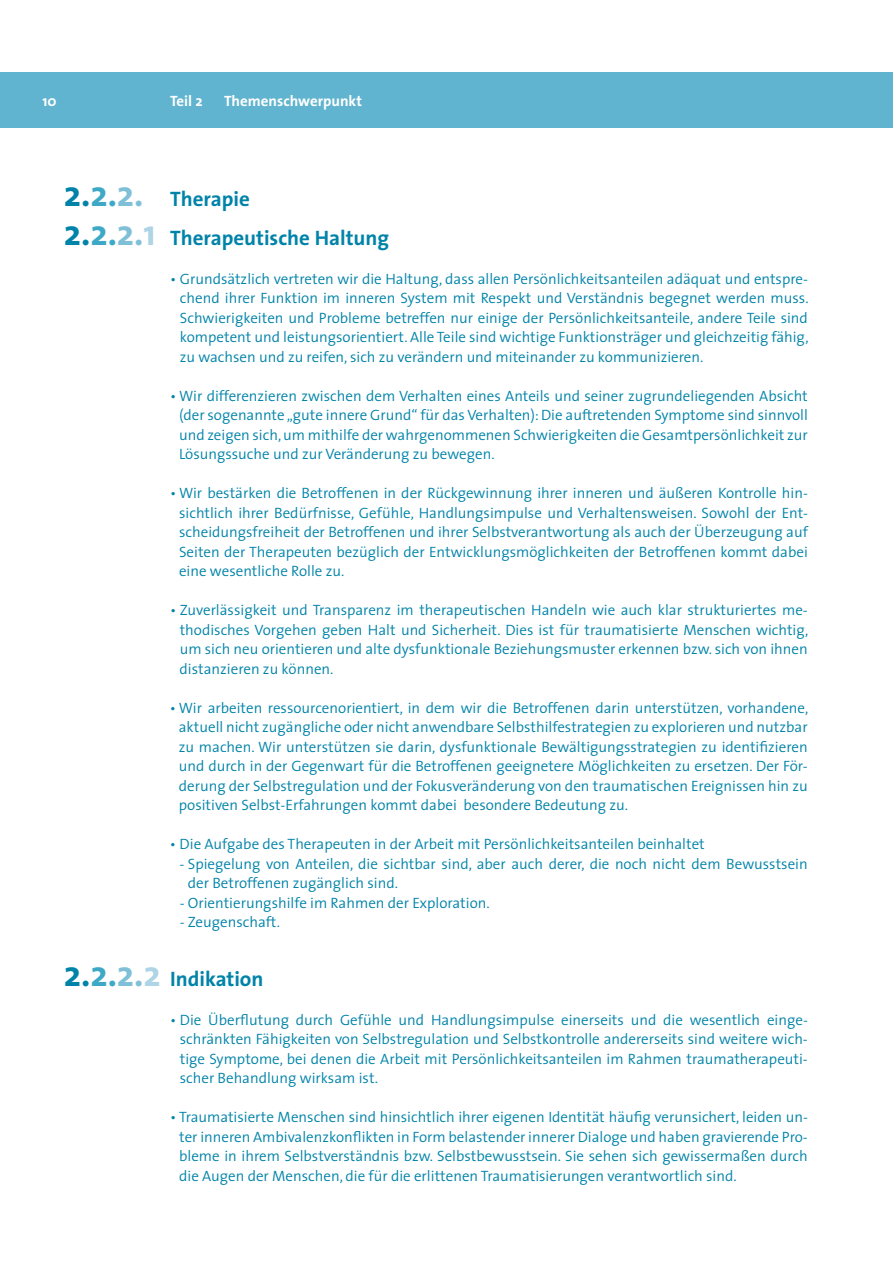
<style>
.page{position:relative;width:893px;height:1263px;background:#fff}
.page>*{position:absolute;margin:0;border:0;box-sizing:border-box;transform-origin:0 0}
.t1{font:700 36px/39px "The Sans";color:#0083a9}
.t2{font:700 21px/39px "The Sans";color:#0083a9}
.t3{font:300 15px/19.5px "The Sans";color:#0083a9;text-align:justify}
.t4{font:700 15px "The Sans";color:#fff}
.s1{color:#3ea9c6}
.s2{color:#7fc0d8}
.s3{color:#add5e5}
</style>
<div class="page">
<div style="left:0;top:72px;width:893px;height:56px;background:#60b4cf"></div>
<p class="t4" style="left:43px;top:89px;width:16px">10</p>
<p class="t4" style="left:170px;top:89px;width:34px">Teil 2</p>
<p class="t4" style="left:224px;top:89px;width:140px">Themenschwerpunkt</p>
<h1 class="t1" style="left:64px;top:173px;width:94px">2.<span class="s1">2.</span><span class="s2">2.<br></span>2.<span class="s1">2.</span><span class="s2">2.</span><span class="s3">1</span></h1>
<h1 class="t1" style="left:64px;top:953px;width:99px">2.<span class="s1">2.</span><span class="s2">2.</span><span class="s3">2</span></h1>
<h2 class="t2" style="left:170px;top:178px;width:221px">Therapie<br>Therapeutische Haltung</h2>
<p class="t3" style="left:180px;top:268px;width:630px;text-indent:-10px">• Grundsätzlich vertreten wir die Haltung, dass allen Persönlichkeitsanteilen adäquat und entspre&shy;chend ihrer Funktion im inneren System mit Respekt und Verständnis begegnet werden muss.<br>Schwierigkeiten und Probleme betreffen nur einige der Persönlichkeitsanteile, andere Teile sind kompetent und leistungsorientiert. Alle Teile sind wichtige Funktionsträger und gleichzeitig fähig, zu wachsen und zu reifen, sich zu verändern und miteinander zu kommunizieren.</p>
<p class="t3" style="left:179px;top:385px;width:630px;text-indent:-9px">• Wir differenzieren zwischen dem Verhalten eines Anteils und seiner zugrundeliegenden Absicht (der sogenannte „gute innere Grund“ für das Verhalten):Die auftretenden Symptome sind sinnvoll und zeigen sich,um mithilfe der wahrgenommenen Schwierigkeiten die Gesamtpersönlichkeit zur Lösungssuche und zur Veränderung zu bewegen.</p>
<p class="t3" style="left:179px;top:483px;width:630px;text-indent:-9px">• Wir bestärken die Betroffenen in der Rückgewinnung ihrer inneren und äußeren Kontrolle hin&shy;sichtlich ihrer Bedürfnisse, Gefühle, Handlungsimpulse und Verhaltensweisen. Sowohl der Ent&shy;scheidungsfreiheit der Betroffenen und ihrer Selbstverantwortung als auch der Überzeugung auf Seiten der Therapeuten bezüglich der Entwicklungsmöglichkeiten der Betroffenen kommt dabei eine wesentliche Rolle zu.</p>
<p class="t3" style="left:180px;top:600px;width:630px;text-indent:-10px">• Zuverlässigkeit und Transparenz im therapeutischen Handeln wie auch klar strukturiertes me&shy;thodisches Vorgehen geben Halt und Sicherheit. Dies ist für traumatisierte Menschen wichtig, um sich neu orientieren und alte dysfunktionale Beziehungsmuster erkennen bzw. sich von ihnen distanzieren zu können.</p>
<p class="t3" style="left:179px;top:697px;width:631px;text-indent:-9px">• Wir arbeiten ressourcenorientiert, in dem wir die Betroffenen darin unterstützen, vorhandene, aktuell nicht zugängliche oder nicht anwendbare Selbsthilfestrategien zu explorieren und nutzbar zu machen. Wir unterstützen sie darin, dysfunktionale Bewältigungsstrategien zu identifizieren und durch in der Gegenwart für die Betroffenen geeignetere Möglichkeiten zu ersetzen. Der För&shy;derung der Selbstregulation und der Fokusveränderung von den traumatischen Ereignissen hin zu positiven Selbst-Erfahrungen kommt dabei besondere Bedeutung zu.</p>
<p class="t3" style="left:170px;top:834px;width:536px">• Die Aufgabe des Therapeuten in der Arbeit mit Persönlichkeitsanteilen beinhaltet</p>
<p class="t3" style="left:188px;top:853px;width:621px;text-indent:-8px">- Spiegelung von Anteilen, die sichtbar sind, aber auch derer, die noch nicht dem Bewusstsein der Betroffenen zugänglich sind.</p>
<p class="t3" style="left:180px;top:892px;width:311px">- Orientierungshilfe im Rahmen der Exploration.</p>
<p class="t3" style="left:180px;top:912px;width:102px">- Zeugenschaft.</p>
<h2 class="t2" style="left:170px;top:958px;width:95px">Indikation</h2>
<p class="t3" style="left:180px;top:1009px;width:630px;text-indent:-10px">• Die Überflutung durch Gefühle und Handlungsimpulse einerseits und die wesentlich einge&shy;schränkten Fähigkeiten von Selbstregulation und Selbstkontrolle andererseits sind weitere wich&shy;tige Symptome, bei denen die Arbeit mit Persönlichkeitsanteilen im Rahmen traumatherapeuti&shy;scher Behandlung wirksam ist.</p>
<p class="t3" style="left:179px;top:1107px;width:630px;text-indent:-9px">• Traumatisierte Menschen sind hinsichtlich ihrer eigenen Identität häufig verunsichert, leiden un&shy;ter inneren Ambivalenzkonflikten in Form belastender innerer Dialoge und haben gravierende Pro&shy;bleme in ihrem Selbstverständnis bzw. Selbstbewusstsein. Sie sehen sich gewissermaßen durch die Augen der Menschen, die für die erlittenen Traumatisierungen verantwortlich sind.</p>
</div>
